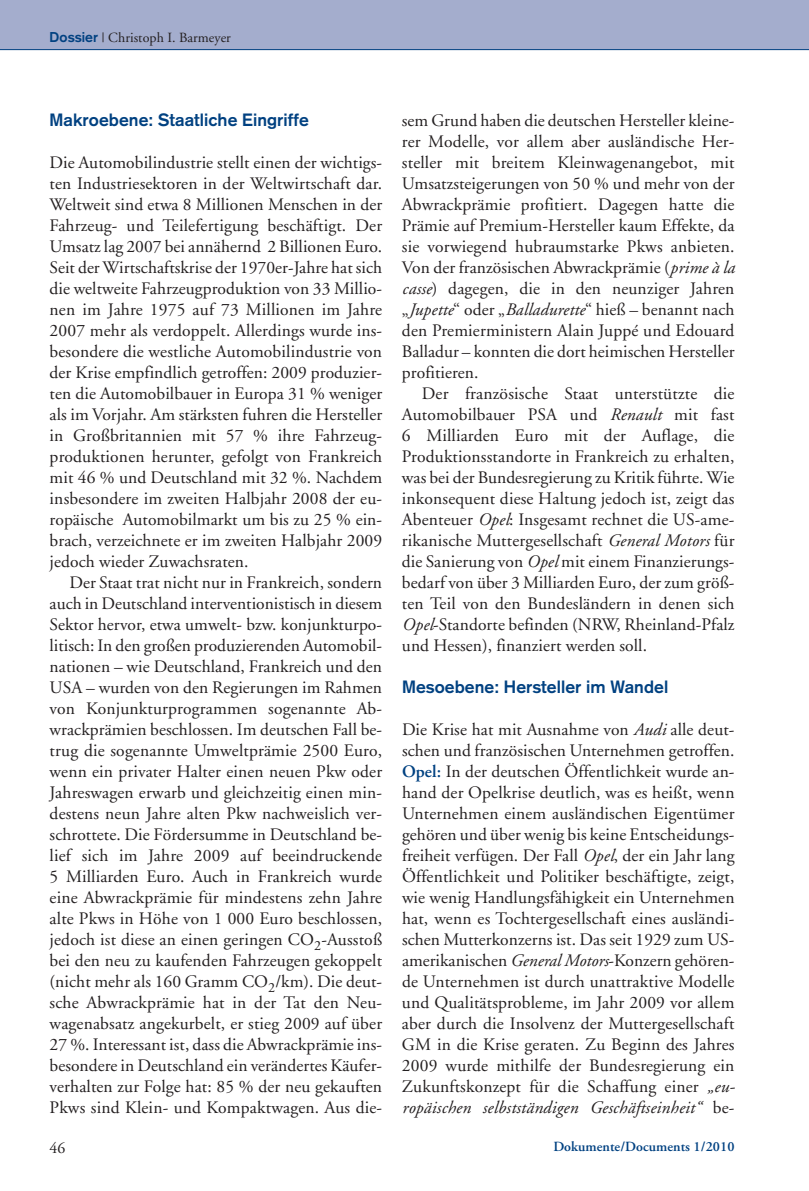
<style>
.page{position:relative;width:809px;height:1191px;background:#fff}
.page>*{position:absolute;margin:0;border:0;box-sizing:border-box;transform-origin:0 0}
.t1{font:17.5px/21px "Adobe Garamond";letter-spacing:.005em;color:#231f20;text-align:justify}
.t2{font:700 17.5px "Akzidenz Grotesk";letter-spacing:.005em;color:#014181}
.t3{font:15.75px "Adobe Garamond";color:#231f20}
.t4{font:14px "Adobe Garamond";letter-spacing:.005em;color:#231f20}
.t5{font:600 14px "Adobe Garamond";letter-spacing:.005em;color:#014181}
.s1{font-family:"Akzidenz Grotesk";font-weight:700;color:#014181}
.s2{font-style:italic}
.s3{font-weight:600;color:#014181}
</style>
<div class="page">
<div style="left:0;top:0;width:809px;height:50px;background:#a4adcd"></div>
<hr style="left:0;top:49px;width:809px;height:1px;background:#014181">
<p class="t4" style="left:50px;top:32px;width:183px"><span class="s1">Dossier</span> | Christoph I. Barmeyer</p>
<p class="t2" style="left:50px;top:114px;width:261px">Makroebene: Staatliche Eingriffe</p>
<p class="t1" style="left:50px;top:153px;width:334px">Die Automobilindustrie stellt einen der wichtigs&shy;ten Industriesektoren in der Weltwirtschaft dar.<br>Weltweit sind etwa 8 Millionen Menschen in der Fahrzeug- und Teilefertigung beschäftigt. Der Umsatz lag 2007 bei annähernd 2 Billionen Euro.<br>Seit der Wirtschaftskrise der 1970er-Jahre hat sich die weltweite Fahrzeugproduktion von 33 Millio&shy;nen im Jahre 1975 auf 73 Millionen im Jahre 2007 mehr als verdoppelt. Allerdings wurde ins&shy;besondere die westliche Automobilindustrie von der Krise empfindlich getroffen: 2009 produzier&shy;ten die Automobilbauer in Europa 31 % weniger als im Vorjahr. Am stärksten fuhren die Hersteller in Großbritannien mit 57 % ihre Fahrzeug&shy;produktionen herunter, gefolgt von Frankreich mit 46 % und Deutschland mit 32 %. Nachdem insbesondere im zweiten Halbjahr 2008 der eu&shy;ropäische Automobilmarkt um bis zu 25 % ein&shy;brach, verzeichnete er im zweiten Halbjahr 2009 jedoch wieder Zuwachsraten.</p>
<p class="t1" style="left:50px;top:573px;width:334px;text-indent:20px">Der Staat trat nicht nur in Frankreich, sondern auch in Deutschland interventionistisch in diesem Sektor hervor, etwa umwelt- bzw. konjunkturpo&shy;litisch: In den großen produzierenden Automobil&shy;nationen – wie Deutschland, Frankreich und den USA – wurden von den Regierungen im Rahmen von Konjunkturprogrammen sogenannte Ab&shy;wrackprämien beschlossen. Im deutschen Fall be&shy;trug die sogenannte Umweltprämie 2500 Euro, wenn ein privater Halter einen neuen Pkw oder Jahreswagen erwarb und gleichzeitig einen min&shy;destens neun Jahre alten Pkw nachweislich ver&shy;schrottete. Die Fördersumme in Deutschland be&shy;lief sich im Jahre 2009 auf beeindruckende 5 Milliarden Euro. Auch in Frankreich wurde eine Abwrackprämie für mindestens zehn Jahre alte Pkws in Höhe von 1 000 Euro beschlossen, jedoch ist diese an einen geringen CO<sub>2</sub>-Ausstoß bei den neu zu kaufenden Fahrzeugen gekoppelt (nicht mehr als 160 Gramm CO<sub>2</sub>/km). Die deut&shy;sche Abwrackprämie hat in der Tat den Neu&shy;wagenabsatz angekurbelt, er stieg 2009 auf über 27 %. Interessant ist, dass die Abwrackprämie ins&shy;besondere in Deutschland ein verändertes Käufer&shy;verhalten zur Folge hat: 85 % der neu gekauften Pkws sind Klein- und Kompaktwagen. Aus die-</p>
<p class="t1" style="left:402px;top:111px;width:334px">sem Grund haben die deutschen Hersteller kleine&shy;rer Modelle, vor allem aber ausländische Her&shy;steller mit breitem Kleinwagenangebot, mit Umsatzsteigerungen von 50 % und mehr von der Abwrackprämie profitiert. Dagegen hatte die Prämie auf Premium-Hersteller kaum Effekte, da sie vorwiegend hubraumstarke Pkws anbieten.<br>Von der französischen Abwrackprämie (<span class="s2">prime à la casse</span>) dagegen, die in den neunziger Jahren „<span class="s2">Jupette</span>“ oder „<span class="s2">Balladurette</span>“ hieß – benannt nach den Premierministern Alain Juppé und Edouard Balladur – konnten die dort heimischen Hersteller profitieren.</p>
<p class="t1" style="left:402px;top:384px;width:334px;text-indent:20px">Der französische Staat unterstützte die Automobilbauer PSA und <span class="s2">Renault</span> mit fast 6 Milliarden Euro mit der Auflage, die Produktionsstandorte in Frankreich zu erhalten, was bei der Bundesregierung zu Kritik führte. Wie inkonsequent diese Haltung jedoch ist, zeigt das Abenteuer <span class="s2">Opel</span>: Insgesamt rechnet die US-ame&shy;rikanische Muttergesellschaft <span class="s2">General Motors</span> für die Sanierung von <span class="s2">Opel</span> mit einem Finanzierungs&shy;bedarf von über 3 Milliarden Euro, der zum größ&shy;ten Teil von den Bundesländern in denen sich <span class="s2">Opel</span>-Standorte befinden (NRW, Rheinland-Pfalz und Hessen), finanziert werden soll.</p>
<p class="t2" style="left:402px;top:681px;width:268px">Mesoebene: Hersteller im Wandel</p>
<p class="t1" style="left:402px;top:720px;width:335px">Die Krise hat mit Ausnahme von <span class="s2">Audi</span> alle deut&shy;schen und französischen Unternehmen getroffen.<br><span class="s3">Opel:</span> In der deutschen Öffentlichkeit wurde an&shy;hand der Opelkrise deutlich, was es heißt, wenn Unternehmen einem ausländischen Eigentümer gehören und über wenig bis keine Entscheidungs&shy;freiheit verfügen. Der Fall <span class="s2">Opel</span>, der ein Jahr lang Öffentlichkeit und Politiker beschäftigte, zeigt, wie wenig Handlungsfähigkeit ein Unternehmen hat, wenn es Tochtergesellschaft eines ausländi&shy;schen Mutterkonzerns ist. Das seit 1929 zum US&shy;amerikanischen <span class="s2">General Motors</span>-Konzern gehören&shy;de Unternehmen ist durch unattraktive Modelle und Qualitätsprobleme, im Jahr 2009 vor allem aber durch die Insolvenz der Muttergesellschaft GM in die Krise geraten. Zu Beginn des Jahres 2009 wurde mithilfe der Bundesregierung ein Zukunftskonzept für die Schaffung einer <span class="s2">„eu&shy;ropäischen selbstständigen Geschäftseinheit“</span> be-</p>
<p class="t3" style="left:50px;top:1141px;width:17px">46</p>
<p class="t5" style="left:553px;top:1141px;width:183px">Dokumente/Documents 1/2010</p>
</div>
